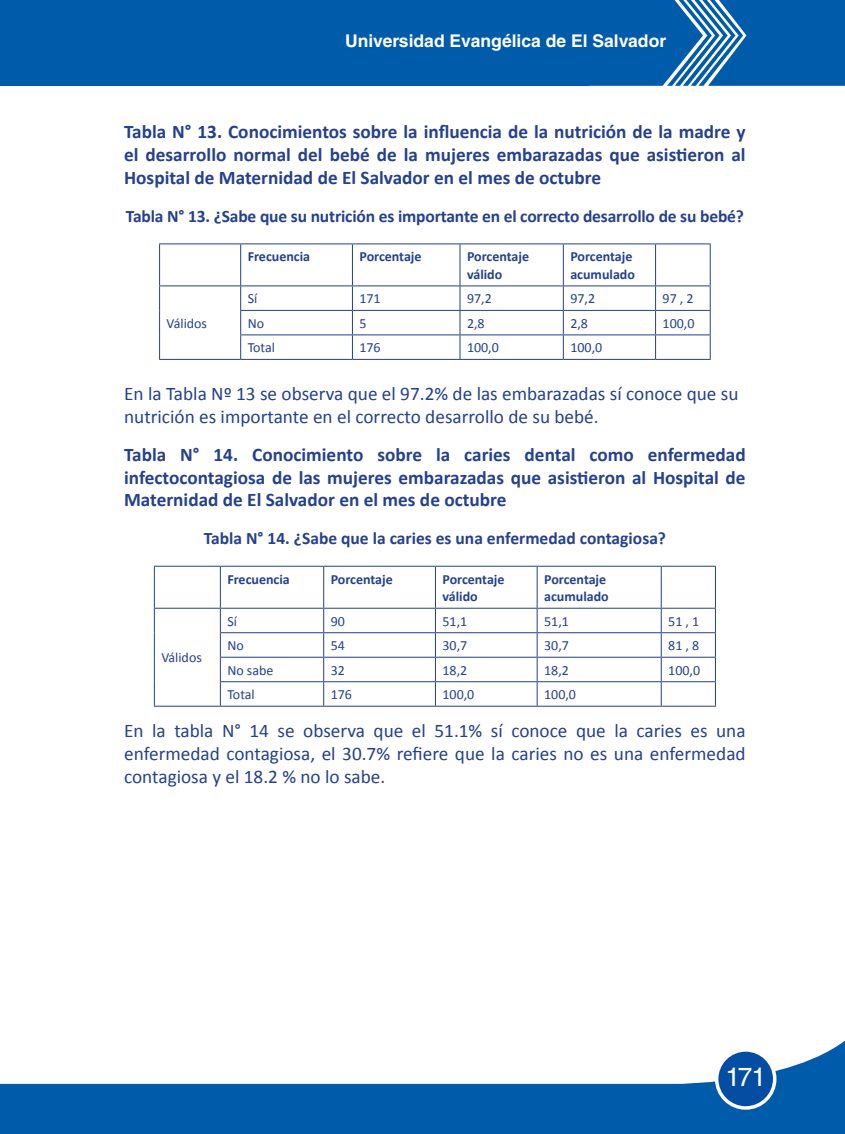
<style>
.page{position:relative;width:845px;height:1134px;background:#fff}
.page>*{position:absolute;margin:0;border:0;box-sizing:border-box;transform-origin:0 0}
.t1{font:26.25px "Helvetica LT Std";color:#fff}
.t2{font:700 19.25px/22.8px "Calibri";color:#25408f;text-align:justify}
.t3{font:19.25px/22.8px "Calibri";color:#25408f}
.t4{font:700 17.5px "Calibri";letter-spacing:-.01em;color:#25408f}
.t5{font:700 17.5px "Helvetica LT Std";color:#fff}
.t6{font:14px "Calibri";color:#25408f}
.t7{font:700 14px/17.5px "Calibri";color:#25408f}
</style>
<div class="page">
<svg style="left:0;top:1041px;width:844px;height:93px"></svg>
<div style="left:716px;top:1050px;width:58px;height:58px;background:#034ea2;border-radius:50%"></div>
<div style="left:714px;top:1048px;width:62px;height:62px;border:4px solid #fff;border-radius:50%"></div>
<div style="left:0;top:0;width:588px;height:86px;background:#005baa"></div>
<svg style="left:588px;top:0;width:256px;height:86px;background:#1568b1"></svg>
<hr style="left:159px;top:243px;width:81px;height:1px;background:#25408f">
<hr style="left:159px;top:244px;width:1px;height:41px;background:#25408f">
<hr style="left:240px;top:243px;width:112px;height:1px;background:#25408f">
<hr style="left:240px;top:244px;width:1px;height:41px;background:#25408f">
<hr style="left:352px;top:243px;width:108px;height:1px;background:#25408f">
<hr style="left:352px;top:244px;width:1px;height:41px;background:#25408f">
<hr style="left:460px;top:243px;width:103px;height:1px;background:#25408f">
<hr style="left:459px;top:244px;width:1px;height:41px;background:#25408f">
<hr style="left:563px;top:243px;width:92px;height:1px;background:#25408f">
<hr style="left:562px;top:244px;width:1px;height:41px;background:#25408f">
<hr style="left:655px;top:243px;width:55px;height:1px;background:#25408f">
<hr style="left:655px;top:244px;width:1px;height:41px;background:#25408f">
<hr style="left:709px;top:244px;width:1px;height:41px;background:#25408f">
<hr style="left:159px;top:285px;width:81px;height:1px;background:#25408f">
<hr style="left:240px;top:285px;width:112px;height:1px;background:#25408f">
<hr style="left:352px;top:285px;width:108px;height:1px;background:#25408f">
<hr style="left:460px;top:285px;width:103px;height:1px;background:#25408f">
<hr style="left:563px;top:285px;width:92px;height:1px;background:#25408f">
<hr style="left:655px;top:285px;width:55px;height:1px;background:#25408f">
<hr style="left:240px;top:310px;width:112px;height:1px;background:#25408f">
<hr style="left:352px;top:310px;width:108px;height:1px;background:#25408f">
<hr style="left:460px;top:310px;width:103px;height:1px;background:#25408f">
<hr style="left:563px;top:310px;width:92px;height:1px;background:#25408f">
<hr style="left:655px;top:310px;width:55px;height:1px;background:#25408f">
<svg style="left:159px;top:286px;width:1px;height:73px"></svg>
<hr style="left:240px;top:334px;width:112px;height:1px;background:#25408f">
<svg style="left:240px;top:286px;width:1px;height:73px"></svg>
<hr style="left:352px;top:334px;width:108px;height:1px;background:#25408f">
<svg style="left:352px;top:286px;width:1px;height:73px"></svg>
<hr style="left:460px;top:334px;width:103px;height:1px;background:#25408f">
<svg style="left:459px;top:286px;width:1px;height:73px"></svg>
<hr style="left:563px;top:334px;width:92px;height:1px;background:#25408f">
<svg style="left:562px;top:286px;width:1px;height:73px"></svg>
<hr style="left:655px;top:334px;width:55px;height:1px;background:#25408f">
<svg style="left:655px;top:286px;width:1px;height:73px"></svg>
<svg style="left:709px;top:286px;width:1px;height:73px"></svg>
<hr style="left:159px;top:359px;width:81px;height:1px;background:#25408f">
<hr style="left:240px;top:359px;width:112px;height:1px;background:#25408f">
<hr style="left:352px;top:359px;width:108px;height:1px;background:#25408f">
<hr style="left:460px;top:359px;width:103px;height:1px;background:#25408f">
<hr style="left:563px;top:359px;width:92px;height:1px;background:#25408f">
<hr style="left:655px;top:359px;width:55px;height:1px;background:#25408f">
<hr style="left:154px;top:566px;width:66px;height:1px;background:#25408f">
<hr style="left:154px;top:567px;width:1px;height:41px;background:#25408f">
<hr style="left:220px;top:566px;width:103px;height:1px;background:#25408f">
<hr style="left:220px;top:567px;width:1px;height:41px;background:#25408f">
<hr style="left:323px;top:566px;width:112px;height:1px;background:#25408f">
<hr style="left:323px;top:567px;width:1px;height:41px;background:#25408f">
<hr style="left:435px;top:566px;width:102px;height:1px;background:#25408f">
<hr style="left:435px;top:567px;width:1px;height:41px;background:#25408f">
<hr style="left:537px;top:566px;width:124px;height:1px;background:#25408f">
<hr style="left:536px;top:567px;width:1px;height:41px;background:#25408f">
<hr style="left:661px;top:566px;width:54px;height:1px;background:#25408f">
<hr style="left:660px;top:567px;width:1px;height:41px;background:#25408f">
<hr style="left:714px;top:567px;width:1px;height:41px;background:#25408f">
<hr style="left:154px;top:608px;width:66px;height:1px;background:#25408f">
<hr style="left:220px;top:608px;width:103px;height:1px;background:#25408f">
<hr style="left:323px;top:608px;width:112px;height:1px;background:#25408f">
<hr style="left:435px;top:608px;width:102px;height:1px;background:#25408f">
<hr style="left:537px;top:608px;width:124px;height:1px;background:#25408f">
<hr style="left:661px;top:608px;width:54px;height:1px;background:#25408f">
<hr style="left:220px;top:632px;width:103px;height:1px;background:#25408f">
<hr style="left:323px;top:632px;width:112px;height:1px;background:#25408f">
<hr style="left:435px;top:632px;width:102px;height:1px;background:#25408f">
<hr style="left:537px;top:632px;width:124px;height:1px;background:#25408f">
<hr style="left:661px;top:632px;width:54px;height:1px;background:#25408f">
<hr style="left:220px;top:657px;width:103px;height:1px;background:#25408f">
<hr style="left:323px;top:657px;width:112px;height:1px;background:#25408f">
<hr style="left:435px;top:657px;width:102px;height:1px;background:#25408f">
<hr style="left:537px;top:657px;width:124px;height:1px;background:#25408f">
<hr style="left:661px;top:657px;width:54px;height:1px;background:#25408f">
<svg style="left:154px;top:609px;width:1px;height:97px"></svg>
<hr style="left:220px;top:681px;width:103px;height:1px;background:#25408f">
<svg style="left:220px;top:609px;width:1px;height:97px"></svg>
<hr style="left:323px;top:681px;width:112px;height:1px;background:#25408f">
<svg style="left:323px;top:609px;width:1px;height:97px"></svg>
<hr style="left:435px;top:681px;width:102px;height:1px;background:#25408f">
<svg style="left:435px;top:609px;width:1px;height:97px"></svg>
<hr style="left:537px;top:681px;width:124px;height:1px;background:#25408f">
<svg style="left:536px;top:609px;width:1px;height:97px"></svg>
<hr style="left:661px;top:681px;width:54px;height:1px;background:#25408f">
<svg style="left:660px;top:609px;width:1px;height:97px"></svg>
<hr style="left:154px;top:706px;width:66px;height:1px;background:#25408f">
<hr style="left:220px;top:706px;width:103px;height:1px;background:#25408f">
<hr style="left:323px;top:706px;width:112px;height:1px;background:#25408f">
<hr style="left:435px;top:706px;width:102px;height:1px;background:#25408f">
<hr style="left:537px;top:706px;width:124px;height:1px;background:#25408f">
<hr style="left:661px;top:706px;width:54px;height:1px;background:#25408f">
<p class="t5" style="left:345px;top:30px;width:322px">Universidad Evangélica de El Salvador</p>
<p class="t2" style="left:124px;top:121px;width:623px">Tabla N° 13. Conocimientos sobre la influencia de la nutrición de la madre y el desarrollo normal del bebé de la mujeres embarazadas que asistieron al Hospital de Maternidad de El Salvador en el mes de octubre</p>
<p class="t4" style="left:126px;top:205px;width:619px">Tabla N° 13. ¿Sabe que su nutrición es importante en el correcto desarrollo de su bebé?</p>
<p class="t7" style="left:247px;top:248px;width:64px">Frecuencia</p>
<p class="t7" style="left:359px;top:248px;width:64px">Porcentaje</p>
<p class="t7" style="left:467px;top:248px;width:64px">Porcentaje válido</p>
<p class="t7" style="left:570px;top:248px;width:66px">Porcentaje acumulado</p>
<p class="t6" style="left:166px;top:314px;width:42px">Válidos</p>
<p class="t6" style="left:247px;top:290px;width:11px">Sí</p>
<p class="t6" style="left:359px;top:290px;width:23px">171</p>
<p class="t6" style="left:467px;top:290px;width:26px">97,2</p>
<p class="t6" style="left:570px;top:290px;width:26px">97,2</p>
<p class="t6" style="left:662px;top:290px;width:33px">97 , 2</p>
<p class="t6" style="left:247px;top:314px;width:18px">No</p>
<p class="t6" style="left:359px;top:314px;width:9px">5</p>
<p class="t6" style="left:467px;top:314px;width:19px">2,8</p>
<p class="t6" style="left:570px;top:314px;width:19px">2,8</p>
<p class="t6" style="left:662px;top:314px;width:33px">100,0</p>
<p class="t6" style="left:247px;top:339px;width:29px">Total</p>
<p class="t6" style="left:359px;top:339px;width:23px">176</p>
<p class="t6" style="left:467px;top:339px;width:33px">100,0</p>
<p class="t6" style="left:570px;top:339px;width:33px">100,0</p>
<p class="t3" style="left:124px;top:383px;width:615px">En la Tabla Nº 13 se observa que el 97.2% de las embarazadas sí conoce que su nutrición es importante en el correcto desarrollo de su bebé.</p>
<p class="t2" style="left:124px;top:443px;width:622px">Tabla N° 14. Conocimiento sobre la caries dental como enfermedad infectocontagiosa de las mujeres embarazadas que asistieron al Hospital de Maternidad de El Salvador en el mes de octubre</p>
<p class="t4" style="left:204px;top:527px;width:463px">Tabla N° 14. ¿Sabe que la caries es una enfermedad contagiosa?</p>
<p class="t7" style="left:227px;top:570px;width:64px">Frecuencia</p>
<p class="t7" style="left:330px;top:570px;width:64px">Porcentaje</p>
<p class="t7" style="left:442px;top:570px;width:64px">Porcentaje válido</p>
<p class="t7" style="left:544px;top:570px;width:66px">Porcentaje acumulado</p>
<p class="t6" style="left:227px;top:612px;width:11px">Sí</p>
<p class="t6" style="left:330px;top:612px;width:16px">90</p>
<p class="t6" style="left:442px;top:612px;width:26px">51,1</p>
<p class="t6" style="left:544px;top:612px;width:26px">51,1</p>
<p class="t6" style="left:668px;top:612px;width:33px">51 , 1</p>
<p class="t6" style="left:227px;top:637px;width:18px">No</p>
<p class="t6" style="left:330px;top:637px;width:16px">54</p>
<p class="t6" style="left:442px;top:637px;width:26px">30,7</p>
<p class="t6" style="left:544px;top:637px;width:26px">30,7</p>
<p class="t6" style="left:668px;top:637px;width:33px">81 , 8</p>
<p class="t6" style="left:227px;top:661px;width:48px">No sabe</p>
<p class="t6" style="left:330px;top:661px;width:16px">32</p>
<p class="t6" style="left:442px;top:661px;width:26px">18,2</p>
<p class="t6" style="left:544px;top:661px;width:26px">18,2</p>
<p class="t6" style="left:668px;top:661px;width:33px">100,0</p>
<p class="t6" style="left:227px;top:686px;width:29px">Total</p>
<p class="t6" style="left:330px;top:686px;width:23px">176</p>
<p class="t6" style="left:442px;top:686px;width:33px">100,0</p>
<p class="t6" style="left:544px;top:686px;width:33px">100,0</p>
<p class="t3" style="left:124px;top:720px;width:622px;text-align:justify">En la tabla N° 14 se observa que el 51.1% sí conoce que la caries es una enfermedad contagiosa, el 30.7% refiere que la caries no es una enfermedad contagiosa y el 18.2 % no lo sabe.</p>
<p class="t6" style="left:161px;top:649px;width:42px">Válidos</p>
<h1 class="t1" style="left:725px;top:1061px;width:42px">171</h1>
</div>
